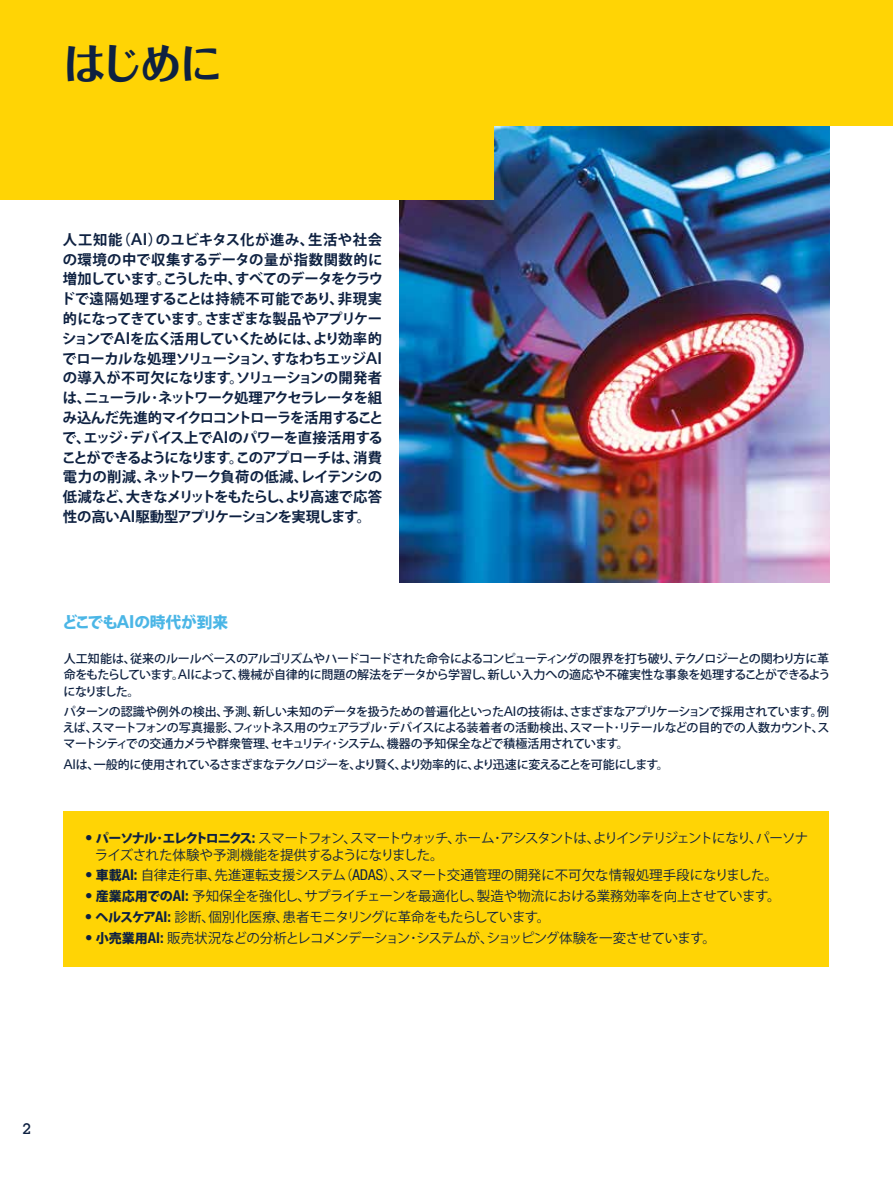
<style>
.page{position:relative;width:893px;height:1188px;background:#fff}
.page>*{position:absolute;margin:0;border:0;box-sizing:border-box;transform-origin:0 0}
.t1{font:700 43.05px "Folk Pro";color:#0e2141}
.t2{font:800 15.6px "Koz Go Pro";letter-spacing:-.005em;color:#4bb6e6}
.t3{font:500 15px "Lubalin Graph Std";color:#0e2141}
.t4{font:700 14.4px/19.8px "Koz Go Pro";letter-spacing:-.07em;color:#0e2141;text-align:justify}
.t5{font:13.5px "Koz Go Pro";letter-spacing:-.03em;color:#0e2141}
.t6{font:13.5px/16.5px "Koz Go Pro";letter-spacing:-.07em;color:#0e2141}
.t7{font:13.5px "Koz Go Pro";color:#0e2141}
.t8{font:500 12px/16.2px "Koz Go Pro";letter-spacing:-.07em;color:#0e2141;text-align:justify}
.s1{font-family:"Helvetica Neue LT Std";font-weight:500;font-size:16.5px}
.s2{font-family:"Helvetica Neue LT Std";font-weight:700;font-size:18px}
.s3{font-family:"Helvetica Neue LT Std";font-weight:400;font-size:13.65px}
.s4{font-family:"Helvetica Neue LT Std";font-stretch:condensed;font-size:15px}
.s5{font-weight:800;font-size:13.05px}
.s6{font-family:"Helvetica Neue LT Std";font-weight:700;font-stretch:condensed;font-size:15px}
</style>
<div class="page">
<img style="left:399px;top:126px;width:430px;height:456px">
<div style="left:64px;top:811px;width:765px;height:155px;background:#ffd405"></div>
<div style="left:0;top:0;width:494px;height:200px;background:#ffd405"></div>
<div style="left:0;top:0;width:893px;height:126px;background:#ffd405"></div>
<h1 class="t1" style="left:63px;top:26px;width:161px">はじめに</h1>
<p class="t4" style="left:61px;top:231px;width:324px">人工知能（<span class="s1">AI</span>）のユビキタス化が進み、生活や社会の環境の中で収集するデータの量が指数関数的に増加しています。こうした中、すべてのデータをクラウドで遠隔処理することは持続不可能であり、非現実的になってきています。さまざまな製品やアプリケーションで<span class="s1">AI</span>を広く活用していくためには、より効率的でローカルな処理ソリューション、すなわちエッジ<span class="s1">AI</span>の導入が不可欠になります。ソリューションの開発者は、ニューラル･ネットワーク処理アクセラレータを組み込んだ先進的マイクロコントローラを活用することで、エッジ･デバイス上で<span class="s1">AI</span>のパワーを直接活用することができるようになります。このアプローチは、消費電力の削減、ネットワーク負荷の低減、レイテンシの低減など、大きなメリットをもたらし、より高速で応答性の高い<span class="s1">AI</span>駆動型アプリケーションを実現します。</p>
<h2 class="t2" style="left:62px;top:612px;width:168px">どこでも<span class="s2">AI</span>の時代が到来</h2>
<p class="t8" style="left:64px;top:651px;width:768px">人工知能は、従来のルールベースのアルゴリズムやハードコードされた命令によるコンピューティングの限界を打ち破り、テクノロジーとの関わり方に革命をもたらしています。<span class="s3">AI</span>によって、機械が自律的に問題の解法をデータから学習し、新しい入力への適応や不確実性な事象を処理することができるようになりました。</p>
<p class="t8" style="left:63px;top:704px;width:768px">パターンの認識や例外の検出、予測、新しい未知のデータを扱うための普遍化といった<span class="s3">AI</span>の技術は、さまざまなアプリケーションで採用されています。例えば、スマートフォンの写真撮影、フィットネス用のウェアラブル･デバイスによる装着者の活動検出、スマート･リテールなどの目的での人数カウント、スマートシティでの交通カメラや群衆管理、セキュリティ･システム、機器の予知保全などで積極活用されています。</p>
<p class="t8" style="left:64px;top:757px;width:607px"><span class="s3">AI</span>は、一般的に使用されているさまざまなテクノロジーを、より賢く、より効率的に、より迅速に変えることを可能にします。</p>
<p class="t6" style="left:95px;top:830px;width:715px;text-indent:-10px"><span class="s4">•</span> <span class="s5">パーソナル･エレクトロニクス</span><span class="s6">:</span> スマートフォン、スマートウォッチ、ホーム･アシスタントは、よりインテリジェントになり、パーソナライズされた体験や予測機能を提供するようになりました。</p>
<p class="t7" style="left:85px;top:867px;width:694px"><span class="s4">•</span> <span class="s5">車載</span><span class="s6">AI:</span> 自律走行車、先進運転支援システム（<span class="s4">ADAS</span>）、スマート交通管理の開発に不可欠な情報処理手段になりました。</p>
<p class="t5" style="left:85px;top:887px;width:697px"><span class="s4">•</span> <span class="s5">産業応用での</span><span class="s6">AI:</span> 予知保全を強化し、サプライチェーンを最適化し、製造や物流における業務効率を向上させています。</p>
<p class="t5" style="left:85px;top:908px;width:467px"><span class="s4">•</span> <span class="s5">ヘルスケア</span><span class="s6">AI:</span> 診断、個別化医療、患者モニタリングに革命をもたらしています。</p>
<p class="t5" style="left:85px;top:929px;width:633px"><span class="s4">•</span> <span class="s5">小売業用</span><span class="s6">AI:</span> 販売状況などの分析とレコメンデーション･システムが、ショッピング体験を一変させています。</p>
<p class="t3" style="left:23px;top:1119px;width:10px">2</p>
</div>
